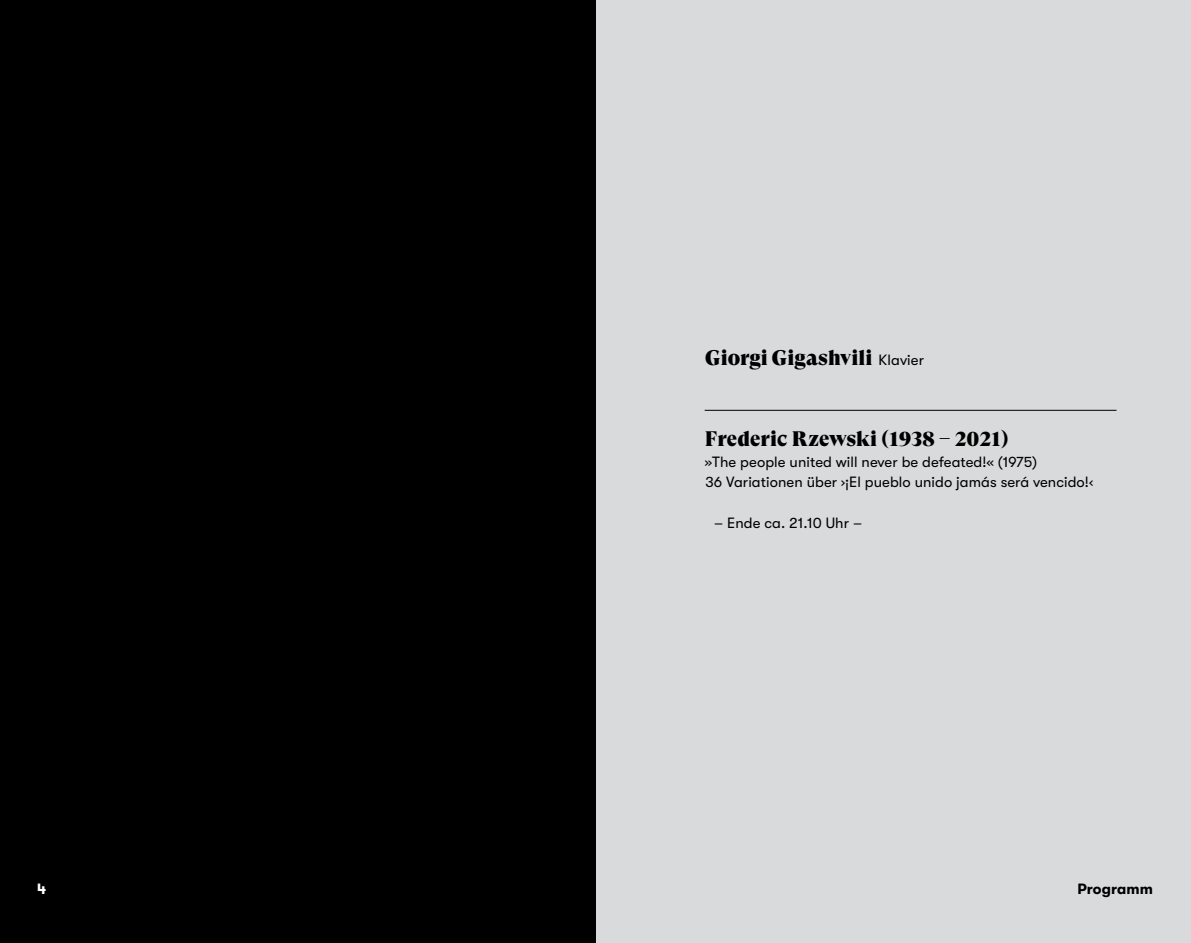
<style>
.page{position:relative;width:1191px;height:943px;background:#fff}
.page>*{position:absolute;margin:0;border:0;box-sizing:border-box;transform-origin:0 0}
.t1{font:21px "GT Super Display Super";letter-spacing:.005em;color:#000}
.t2{font:14.88px/20.3px "GT Walsheim";letter-spacing:.005em;color:#000}
.t3{font:700 14.88px "GT Walsheim";letter-spacing:.005em;color:#000}
.t4{font:700 14.88px "GT Walsheim";color:#fff}
.s1{font-family:"GT Walsheim";font-size:14.88px}
</style>
<div class="page">
<div style="left:595px;top:0;width:596px;height:943px;background:#d9dadb"></div>
<hr style="left:704px;top:410px;width:412px;height:1px;background:#000">
<div style="left:0;top:0;width:595px;height:943px;background:#000"></div>
<p class="t4" style="left:37px;top:880px;width:11px">4</p>
<h1 class="t1" style="left:705px;top:346px;width:220px">Giorgi Gigashvili <span class="s1">Klavier</span></h1>
<h1 class="t1" style="left:705px;top:427px;width:305px">Frederic Rzewski (1938 – 2021)</h1>
<p class="t2" style="left:705px;top:451px;width:390px">»The people united will never be defeated!« (1975)<br>36 Variationen über ›¡El pueblo unido jamás será vencido!‹</p>
<p class="t2" style="left:714px;top:512px;width:149px">– Ende ca. 21.10 Uhr –</p>
<p class="t3" style="left:1077px;top:880px;width:77px">Programm</p>
</div>
